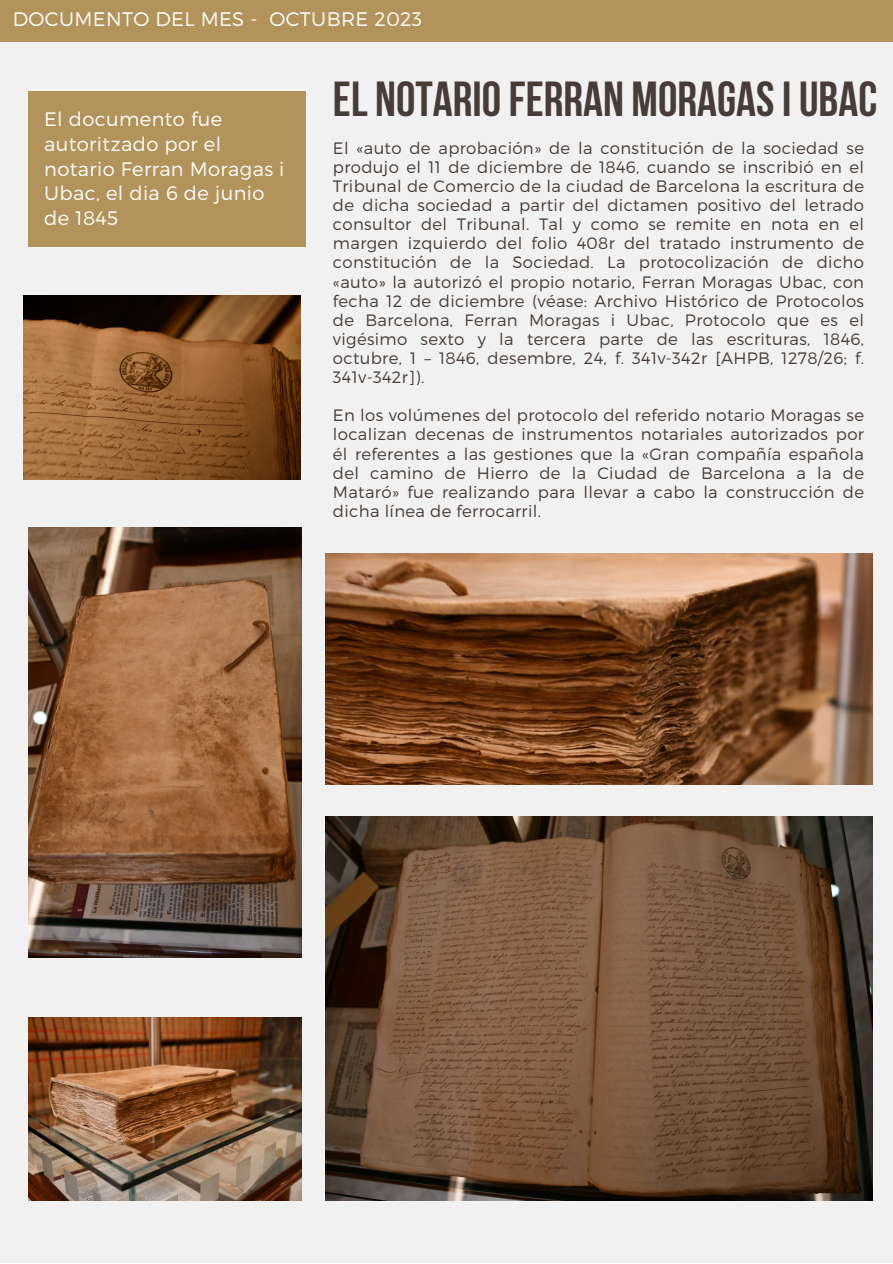
<style>
.page{position:relative;width:893px;height:1264px;background:#fff}
.page>*{position:absolute;margin:0;border:0;box-sizing:border-box;transform-origin:0 0}
.t1{font:700 48.9px "Bebas Neue";color:#473c38}
.t2{font:300 19.65px "Montserrat";letter-spacing:.02em;color:#fff}
.t3{font:300 19.5px/24.8px "Montserrat";letter-spacing:.02em;color:#fff}
.t4{font:300 16.5px/19px "Montserrat";letter-spacing:.02em;color:#473c38;text-align:justify}
</style>
<div class="page">
<div style="left:0;top:0;width:892px;height:1262px;background:#f0f1f0"></div>
<div style="left:0;top:0;width:892px;height:42px;background:#b2935b"></div>
<div style="left:28px;top:92px;width:277px;height:155px;background:#b2935b"></div>
<img style="left:325px;top:553px;width:547px;height:232px">
<img style="left:325px;top:816px;width:547px;height:384px">
<img style="left:28px;top:528px;width:273px;height:429px">
<img style="left:28px;top:1017px;width:273px;height:183px">
<img style="left:24px;top:295px;width:276px;height:184px">
<p class="t2" style="left:13px;top:6px;width:411px">DOCUMENTO DEL MES - OCTUBRE 2023</p>
<p class="t3" style="left:44px;top:106px;width:242px">El documento fue autoritzado por el notario Ferran Moragas i<br>Ubac, el dia 6 de junio de 1845</p>
<p class="t1" style="left:333px;top:79px;width:546px">EL NOTARIOFERRAN MORAGASI UBAC</p>
<p class="t4" style="left:333px;top:137px;width:532px">El «auto de aprobación» de la constitución de la sociedad se produjo el 11 de diciembre de 1846, cuando se inscribió en el Tribunal de Comercio de la ciudad de Barcelona la escritura de de dicha sociedad a partir del dictamen positivo del letrado consultor del Tribunal. Tal y como se remite en nota en el margen izquierdo del folio 408r del tratado instrumento de constitución de la Sociedad. La protocolización de dicho «auto» la autorizó el propio notario, Ferran Moragas Ubac, con fecha 12 de diciembre (véase: Archivo Histórico de Protocolos de Barcelona, Ferran Moragas i Ubac, Protocolo que es el vigésimo sexto y la tercera parte de las escrituras, 1846, octubre, 1 – 1846, desembre, 24, f. 341v-342r [AHPB, 1278/26; f.<br>341v-342r]).</p>
<p class="t4" style="left:333px;top:405px;width:532px">En los volúmenes del protocolo del referido notario Moragas se localizan decenas de instrumentos notariales autorizados por él referentes a las gestiones que la «Gran compañía española del camino de Hierro de la Ciudad de Barcelona a la de Mataró» fue realizando para llevar a cabo la construcción de dicha línea de ferrocarril.</p>
</div>
